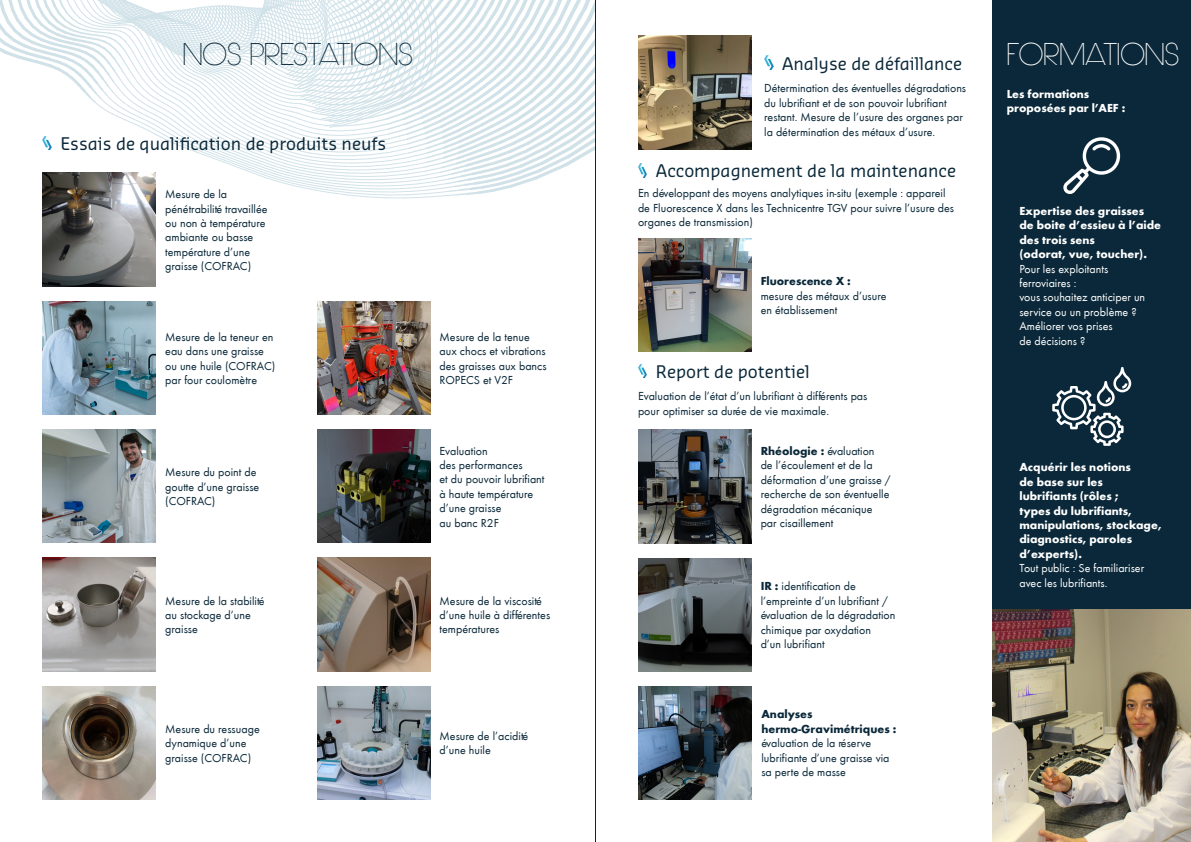
<style>
.page{position:relative;width:1191px;height:842px;background:#fff}
.page>*{position:absolute;margin:0;border:0;box-sizing:border-box;transform-origin:0 0}
.t1{font:300 30px "Hasteristico";color:#0a2839}
.t2{font:300 30px "Hasteristico";color:#fff}
.t3{font:17px "Sansa Pro";color:#0a2839}
.t4{font:12px/14.4px "Futura T";color:#0a2839}
.t5{font:12px/14.4px "Futura T Bold";color:#fff}
.t6{font:12px/14.4px "Futura T";color:#fff}
.s1{font-family:"Futura T Bold"}
.s2{font-family:"Futura T"}
</style>
<div class="page">
<svg style="left:0;top:0;width:595px;height:199px"></svg>
<img style="left:43px;top:173px;width:113px;height:113px">
<img style="left:43px;top:429px;width:113px;height:114px">
<img style="left:317px;top:429px;width:113px;height:114px">
<img style="left:43px;top:301px;width:113px;height:114px">
<img style="left:317px;top:301px;width:113px;height:114px">
<img style="left:43px;top:558px;width:113px;height:113px">
<img style="left:317px;top:558px;width:113px;height:113px">
<img style="left:43px;top:686px;width:113px;height:113px">
<img style="left:317px;top:686px;width:113px;height:113px">
<img style="left:43px;top:136px;width:8px;height:14px">
<img style="left:764px;top:56px;width:9px;height:14px">
<img style="left:638px;top:163px;width:9px;height:14px">
<img style="left:638px;top:364px;width:9px;height:14px">
<img style="left:638px;top:430px;width:113px;height:113px">
<img style="left:638px;top:558px;width:113px;height:113px">
<img style="left:638px;top:686px;width:113px;height:113px">
<img style="left:638px;top:238px;width:113px;height:114px">
<img style="left:638px;top:36px;width:113px;height:113px">
<div style="left:992px;top:0;width:199px;height:842px;background:#0a2839"></div>
<svg style="left:1063px;top:137px;width:58px;height:57px"></svg>
<svg style="left:1052px;top:367px;width:79px;height:79px"></svg>
<img style="left:992px;top:609px;width:199px;height:233px">
<hr style="left:595px;top:0;width:1px;height:842px;background:#231f20">
<p class="t1" style="left:183px;top:37px;width:231px">NOS PRESTATIONS</p>
<p class="t3" style="left:60px;top:132px;width:327px">Essais de qualification de produits neufs</p>
<p class="t4" style="left:165px;top:187px;width:104px">Mesure de la pénétrabilité travaillée ou non à température ambiante ou basse température d’une graisse (COFRAC)</p>
<p class="t4" style="left:165px;top:330px;width:112px">Mesure de la teneur en eau dans une graisse ou une huile (COFRAC) par four coulomètre</p>
<p class="t4" style="left:439px;top:330px;width:109px">Mesure de la tenue aux chocs et vibrations des graisses aux bancs<br>ROPECS et V2F</p>
<p class="t3" style="left:782px;top:52px;width:181px">Analyse de défaillance</p>
<p class="t4" style="left:764px;top:81px;width:203px">Détermination des éventuelles dégradations du lubrifiant et de son pouvoir lubrifiant restant. Mesure de l’usure des organes par la détermination des métaux d’usure.</p>
<p class="t3" style="left:656px;top:159px;width:302px">Accompagnement de la maintenance</p>
<p class="t4" style="left:638px;top:186px;width:317px">En développant des moyens analytiques in-situ (exemple : appareil de Fluorescence X dans les Technicentre TGV pour suivre l’usure des organes de transmission)</p>
<p class="t4" style="left:760px;top:274px;width:127px"><span class="s1">Fluorescence X : </span>mesure des métaux d’usure en établissement</p>
<p class="t3" style="left:656px;top:360px;width:155px">Report de potentiel</p>
<p class="t4" style="left:638px;top:389px;width:231px">Evaluation de l’état d’un lubrifiant à différents pas pour optimiser sa durée de vie maximale.</p>
<p class="t4" style="left:165px;top:465px;width:96px">Mesure du point de goutte d’une graisse (COFRAC)</p>
<p class="t4" style="left:439px;top:444px;width:106px">Evaluation<br>des performances<br>et du pouvoir lubrifiant à haute température d’une graisse<br>au banc R2F</p>
<p class="t4" style="left:760px;top:444px;width:132px"><span class="s1">Rhéologie :</span> évaluation<br>de l’écoulement et de la déformation d’une graisse / recherche de son éventuelle dégradation mécanique par cisaillement</p>
<p class="t4" style="left:165px;top:593px;width:101px">Mesure de la stabilité au stockage d’une graisse</p>
<p class="t4" style="left:439px;top:593px;width:112px">Mesure de la viscosité d’une huile à différentes températures</p>
<p class="t4" style="left:165px;top:722px;width:96px">Mesure du ressuage dynamique d’une graisse (COFRAC)</p>
<p class="t4" style="left:439px;top:729px;width:90px">Mesure de l’acidité d’une huile</p>
<p class="t4" style="left:760px;top:579px;width:136px"><span class="s1">IR :</span> identification de l’empreinte d’un lubrifiant / évaluation de la dégradation chimique par oxydation<br>d’un lubrifiant</p>
<p class="t4" style="left:761px;top:707px;width:137px"><span class="s1">Analyses hermo-Gravimétriques : </span>évaluation de la réserve lubrifiante d’une graisse via sa perte de masse</p>
<p class="t2" style="left:1006px;top:37px;width:174px">FORMATIONS</p>
<p class="t5" style="left:1006px;top:87px;width:120px">Les formations proposées par l’AEF :</p>
<p class="t6" style="left:1019px;top:204px;width:143px"><span class="s1">Expertise des graisses de boite d’essieu à l’aide des trois sens<br>(odorat, vue, toucher).<br></span>Pour les exploitants ferroviaires :<br>vous souhaitez anticiper un service ou un problème ?<br>Améliorer vos prises<br>de décisions ?</p>
<p class="t5" style="left:1019px;top:460px;width:144px">Acquérir les notions<br>de base sur les lubrifiants (rôles ;<br>types du lubrifiants, manipulations, stockage, diagnostics, paroles d’experts).<br><span class="s2">Tout public : Se familiariser avec les lubrifiants.</span></p>
</div>
